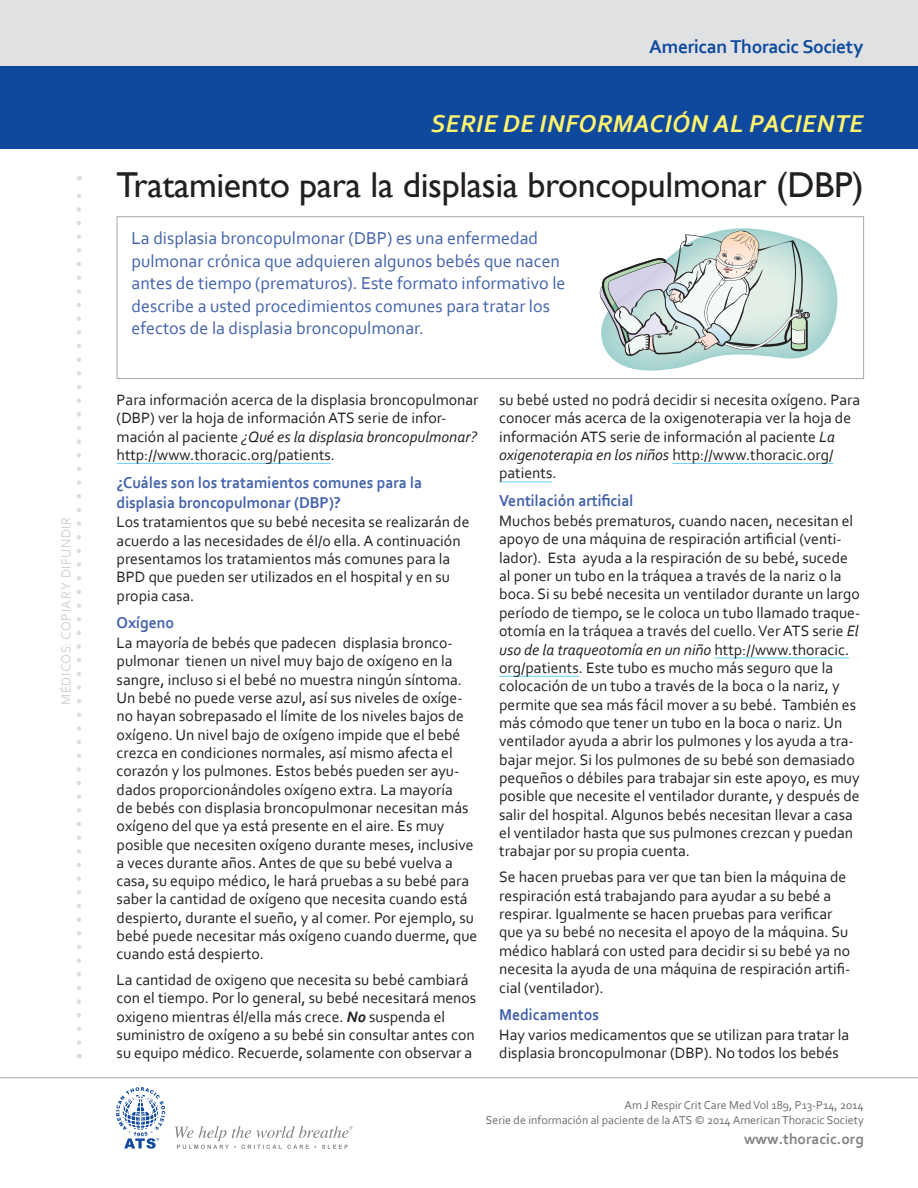
<style>
.page{position:relative;width:918px;height:1188px;background:#fff}
.page>*{position:absolute;margin:0;border:0;box-sizing:border-box;transform-origin:0 0}
.Headline_1{font:36px "Gill Sans";letter-spacing:-.01em;color:#231f20}
.t1{font:italic 700 25.5px "Corbel";letter-spacing:.02em;color:#fff46d}
.t2{font:700 19.5px "Corbel";letter-spacing:-.02em;color:#0f499d}
.Intro_Paragraph{font:18px/22.5px "Corbel";color:#4262ac}
.Body_Headline{font:700 16.5px/20.1px "Corbel";color:#4262ac;scale:.95 1}
.Body{font:15.75px/18.3px "Corbel";color:#231f20}
.t3{font:700 15.45px "Corbel";color:#808285}
.t4{font:13.5px "Corbel";letter-spacing:.04em;color:#d1d2d4}
.Copyright_Info{font:12px "Corbel";color:#6c6d70}
.s1{font-style:italic}
.s2{font-weight:700;font-style:italic}
</style>
<div class="page">
<div style="left:0;top:0;width:918px;height:81px;background:#e0e1e3"></div>
<div style="left:0;top:66px;width:918px;height:82px;background:#0f499d"></div>
<svg style="left:77px;top:176px;width:4px;height:867px"></svg>
<hr style="left:0;top:1077px;width:918px;height:1px;background:#a8a9ad">
<svg style="left:116px;top:1087px;width:49px;height:62px"></svg>
<svg style="left:175px;top:1126px;width:177px;height:23px"></svg>
<div style="left:117px;top:216px;width:747px;height:163px;border:1px solid #a8a9ad"></div>
<hr style="left:117px;top:463px;width:214px;height:1px;background:#6bcff6">
<hr style="left:672px;top:463px;width:161px;height:1px;background:#6bcff6">
<hr style="left:499px;top:482px;width:53px;height:1px;background:#6bcff6">
<hr style="left:715px;top:658px;width:134px;height:1px;background:#6bcff6">
<hr style="left:499px;top:676px;width:80px;height:1px;background:#6bcff6">
<svg style="left:600px;top:231px;width:210px;height:125px"></svg>
<p class="t4" style="left:58px;top:705px;width:190px;rotate:-90deg">MÉDICOS: COPIAR Y DIFUNDIR</p>
<p class="t2" style="left:649px;top:34px;width:216px">American Thoracic Society</p>
<h2 class="t1" style="left:431px;top:108px;width:434px">SERIE DE INFORMACIÓN AL PACIENTE</h2>
<p class="Headline_1" style="left:117px;top:163px;width:749px">Tratamiento para la displasia broncopulmonar (DBP)</p>
<p class="Intro_Paragraph" style="left:132px;top:226px;width:435px">La displasia broncopulmonar (DBP) es una enfermedad pulmonar crónica que adquieren algunos bebés que nacen antes de tiempo (prematuros). Este formato informativo le describe a usted procedimientos comunes para tratar los efectos de la displasia broncopulmonar.</p>
<p class="Body" style="left:117px;top:390px;width:363px">Para información acerca de la displasia broncopulmonar (DBP) ver la hoja de información ATS serie de infor&shy;mación al paciente <span class="s1">¿Qué es la displasia broncopulmonar? </span>http://www.thoracic.org/patients.</p>
<p class="Body_Headline" style="left:117px;top:472px;width:323px">¿Cuáles son los tratamientos comunes para la displasia broncopulmonar (DBP)?</p>
<p class="Body" style="left:117px;top:513px;width:354px">Los tratamientos que su bebé necesita se realizarán de acuerdo a las necesidades de él/o ella. A continuación presentamos los tratamientos más comunes para la BPD que pueden ser utilizados en el hospital y en su propia casa.</p>
<p class="Body_Headline" style="left:117px;top:612px;width:62px">Oxígeno</p>
<p class="Body" style="left:117px;top:633px;width:362px">La mayoría de bebés que padecen displasia bronco&shy;pulmonar tienen un nivel muy bajo de oxígeno en la sangre, incluso si el bebé no muestra ningún síntoma.<br>Un bebé no puede verse azul, así sus niveles de oxíge&shy;no hayan sobrepasado el límite de los niveles bajos de oxígeno. Un nivel bajo de oxígeno impide que el bebé crezca en condiciones normales, así mismo afecta el corazón y los pulmones. Estos bebés pueden ser ayu&shy;dados proporcionándoles oxígeno extra. La mayoría<br>de bebés con displasia broncopulmonar necesitan más oxígeno del que ya está presente en el aire. Es muy posible que necesiten oxígeno durante meses, inclusive a veces durante años. Antes de que su bebé vuelva a casa, su equipo médico, le hará pruebas a su bebé para saber la cantidad de oxígeno que necesita cuando está despierto, durante el sueño, y al comer. Por ejemplo, su bebé puede necesitar más oxígeno cuando duerme, que cuando está despierto.</p>
<p class="Body" style="left:117px;top:970px;width:361px">La cantidad de oxigeno que necesita su bebé cambiará con el tiempo. Por lo general, su bebé necesitará menos oxigeno mientras él/ella más crece. <span class="s2">No</span> suspenda el suministro de oxígeno a su bebé sin consultar antes con su equipo médico. Recuerde, solamente con observar a</p>
<p class="Body" style="left:499px;top:390px;width:362px">su bebé usted no podrá decidir si necesita oxígeno. Para conocer más acerca de la oxigenoterapia ver la hoja de información ATS serie de información al paciente <span class="s1">La oxigenoterapia en los niños</span> http://www.thoracic.org/ patients.</p>
<p class="Body_Headline" style="left:499px;top:490px;width:143px">Ventilación artificial</p>
<p class="Body" style="left:499px;top:511px;width:363px">Muchos bebés prematuros, cuando nacen, necesitan el apoyo de una máquina de respiración artificial (venti&shy;lador). Esta ayuda a la respiración de su bebé, sucede al poner un tubo en la tráquea a través de la nariz o la boca. Si su bebé necesita un ventilador durante un largo período de tiempo, se le coloca un tubo llamado traque&shy;otomía en la tráquea a través del cuello. Ver ATS serie <span class="s1">El uso de la traqueotomía en un niño</span> http://www.thoracic. org/patients. Este tubo es mucho más seguro que la colocación de un tubo a través de la boca o la nariz, y permite que sea más fácil mover a su bebé. También es más cómodo que tener un tubo en la boca o nariz. Un ventilador ayuda a abrir los pulmones y los ayuda a tra&shy;bajar mejor. Si los pulmones de su bebé son demasiado pequeños o débiles para trabajar sin este apoyo, es muy posible que necesite el ventilador durante, y después de salir del hospital. Algunos bebés necesitan llevar a casa el ventilador hasta que sus pulmones crezcan y puedan trabajar por su propia cuenta.</p>
<p class="Body" style="left:499px;top:868px;width:353px">Se hacen pruebas para ver que tan bien la máquina de respiración está trabajando para ayudar a su bebé a respirar. Igualmente se hacen pruebas para verificar que ya su bebé no necesita el apoyo de la máquina. Su médico hablará con usted para decidir si su bebé ya no necesita la ayuda de una máquina de respiración artifi&shy;cial (ventilador).</p>
<p class="Body_Headline" style="left:499px;top:1004px;width:107px">Medicamentos</p>
<p class="Body" style="left:499px;top:1025px;width:352px">Hay varios medicamentos que se utilizan para tratar la displasia broncopulmonar (DBP). No todos los bebés</p>
<p class="Copyright_Info" style="left:624px;top:1098px;width:241px">Am J Respir Crit Care Med Vol 189, P13-P14, 2014</p>
<p class="Copyright_Info" style="left:486px;top:1112px;width:379px">Serie de información al paciente de la ATS © 2014 American Thoracic Society</p>
<p class="t3" style="left:744px;top:1130px;width:121px">www.thoracic.org</p>
</div>
